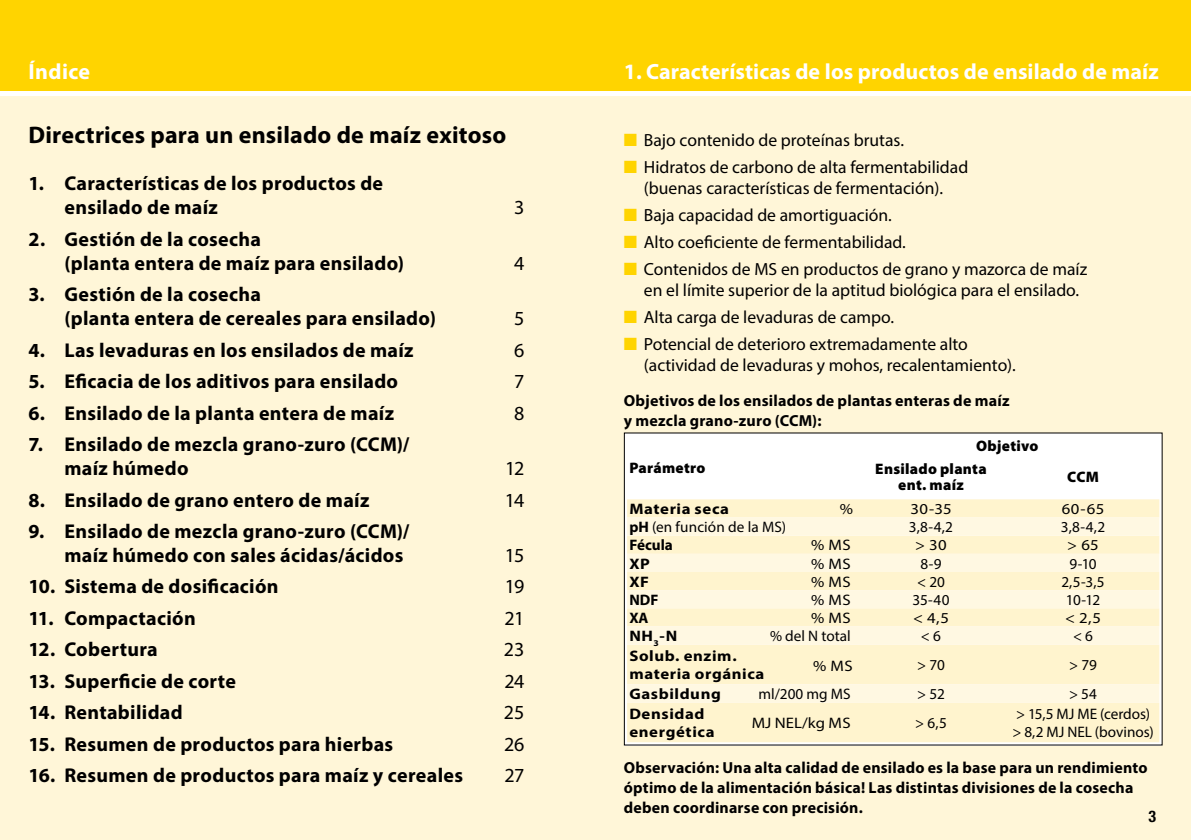
<style>
.page{position:relative;width:1191px;height:840px;background:#fff}
.page>*{position:absolute;margin:0;border:0;box-sizing:border-box;transform-origin:0 0}
.t1{font:700 24px "Myriad Pro";letter-spacing:.01em;color:#000}
.t2{font:700 22px "Myriad Pro";letter-spacing:.005em;color:#fff}
.t3{font:700 20px/24px "Myriad Pro";letter-spacing:.015em;color:#000}
.t4{font:20px "Myriad Pro";letter-spacing:-.025em;color:#000}
.t5{font:17.6px/21.2px "Myriad Pro";color:#000}
.t6{font:700 16px/20px "Myriad Pro";letter-spacing:.015em;color:#000}
.t7{font:700 condensed 16px "Helvetica Neue";color:#000}
.t8{font:15.2px/18.2px "Myriad Pro";color:#000}
.t9{font:700 15.2px/18.2px "Myriad Pro";letter-spacing:.035em;color:#000;scale:1.1 1}
.t10{font:15.2px "Myriad Pro";color:#000;scale:1.1 1}
.t11{font:900 15.2px/23.8px "Myriad Pro";letter-spacing:.015em;color:#000}
.t12{font:700 15.2px "Myriad Pro";letter-spacing:.035em;color:#000}
.s1{color:#ffd400}
.s2{font-weight:700}
</style>
<div class="page">
<div style="left:0;top:96px;width:595px;height:743px;background:#fff6d8"></div>
<div style="left:595px;top:96px;width:596px;height:743px;background:#fff6d8"></div>
<div style="left:0;top:0;width:595px;height:91px;background:#ffd400"></div>
<div style="left:595px;top:0;width:596px;height:91px;background:#ffd400"></div>
<div style="left:624px;top:433px;width:538px;height:311px;background:#fff"></div>
<div style="left:627px;top:499px;width:532px;height:242px;background:#fff4ce"></div>
<svg style="left:627px;top:517px;width:532px;height:185px;background:#fff6d8"></svg>
<p class="t2" style="left:28px;top:58px;width:63px">Índice</p>
<p class="t2" style="left:624px;top:58px;width:536px">1. Características de los productos de ensilado de maíz</p>
<p class="t1" style="left:28px;top:119px;width:479px">Directrices para un ensilado de maíz exitoso</p>
<p class="t5" style="left:624px;top:129px;width:282px"><span class="s1">■</span> Bajo contenido de proteínas brutas.</p>
<p class="t5" style="left:624px;top:156px;width:346px;text-align:center"><span class="s1">■</span> Hidratos de carbono de alta fermentabilidad (buenas características de fermentación).</p>
<p class="t5" style="left:624px;top:204px;width:269px"><span class="s1">■</span> Baja capacidad de amortiguación.</p>
<p class="t5" style="left:624px;top:231px;width:283px"><span class="s1">■</span> Alto coeficiente de fermentabilidad.</p>
<p class="t5" style="left:644px;top:258px;width:445px;text-indent:-20px"><span class="s1">■</span> Contenidos de MS en productos de grano y mazorca de maíz en el límite superior de la aptitud biológica para el ensilado.</p>
<p class="t5" style="left:624px;top:306px;width:272px"><span class="s1">■</span> Alta carga de levaduras de campo.</p>
<p class="t5" style="left:644px;top:332px;width:373px;text-indent:-20px"><span class="s1">■</span> Potencial de deterioro extremadamente alto (actividad de levaduras y mohos, recalentamiento).</p>
<p class="t3" style="left:64px;top:171px;width:320px;text-indent:-36px">1. Características de los productos de ensilado de maíz</p>
<p class="t4" style="left:514px;top:195px;width:12px">3</p>
<p class="t3" style="left:64px;top:226px;width:341px;text-indent:-36px">2. Gestión de la cosecha<br>(planta entera de maíz para ensilado)</p>
<p class="t4" style="left:514px;top:251px;width:12px">4</p>
<p class="t3" style="left:64px;top:282px;width:373px;text-indent:-36px">3. Gestión de la cosecha<br>(planta entera de cereales para ensilado)</p>
<p class="t4" style="left:514px;top:306px;width:12px">5</p>
<p class="t3" style="left:28px;top:337px;width:387px">4. Las levaduras en los ensilados de maíz</p>
<p class="t4" style="left:514px;top:337px;width:12px">6</p>
<p class="t3" style="left:28px;top:368px;width:371px">5. Eficacia de los aditivos para ensilado</p>
<p class="t4" style="left:514px;top:369px;width:12px">7</p>
<p class="t3" style="left:28px;top:400px;width:367px">6. Ensilado de la planta entera de maíz</p>
<p class="t4" style="left:514px;top:400px;width:12px">8</p>
<p class="t3" style="left:64px;top:431px;width:347px;text-indent:-36px">7. Ensilado de mezcla grano-zuro (CCM)/ maíz húmedo</p>
<p class="t6" style="left:624px;top:389px;width:387px">Objetivos de los ensilados de plantas enteras de maíz y mezcla grano-zuro (CCM):</p>
<p class="t11" style="left:629px;top:455px;width:78px">Parámetro</p>
<p class="t11" style="left:875px;top:432px;width:165px;text-indent:101px">Objetivo<br>Ensilado planta</p>
<p class="t11" style="left:898px;top:472px;width:67px">ent. maíz</p>
<p class="t4" style="left:505px;top:456px;width:21px">12</p>
<p class="t11" style="left:1067px;top:464px;width:33px">CCM</p>
<p class="t3" style="left:28px;top:487px;width:342px">8. Ensilado de grano entero de maíz</p>
<p class="t4" style="left:505px;top:487px;width:21px">14</p>
<p class="t3" style="left:64px;top:518px;width:347px;text-indent:-36px">9. Ensilado de mezcla grano-zuro (CCM)/ maíz húmedo con sales ácidas/ácidos</p>
<p class="t9" style="left:629px;top:499px;width:92px">Materia seca</p>
<p class="t10" style="left:839px;top:499px;width:14px">%</p>
<p class="t10" style="left:910px;top:499px;width:39px">30-35</p>
<p class="t10" style="left:1061px;top:499px;width:40px">60-65</p>
<p class="t8" style="left:629px;top:517px;width:158px"><span class="s2">pH</span> (en función de la MS)</p>
<p class="t8" style="left:909px;top:517px;width:46px">3,8-4,2</p>
<p class="t8" style="left:1061px;top:517px;width:46px">3,8-4,2</p>
<p class="t12" style="left:629px;top:535px;width:45px">Fécula</p>
<p class="t10" style="left:811px;top:535px;width:37px">% MS</p>
<p class="t10" style="left:915px;top:535px;width:30px">&gt; 30</p>
<p class="t10" style="left:1067px;top:535px;width:30px">&gt; 65</p>
<p class="t9" style="left:629px;top:553px;width:20px">XP</p>
<p class="t10" style="left:811px;top:554px;width:37px">% MS</p>
<p class="t8" style="left:920px;top:554px;width:22px">8-9</p>
<p class="t8" style="left:1069px;top:554px;width:29px">9-10</p>
<p class="t9" style="left:629px;top:571px;width:19px">XF</p>
<p class="t10" style="left:811px;top:572px;width:37px">% MS</p>
<p class="t8" style="left:917px;top:572px;width:29px">&lt; 20</p>
<p class="t8" style="left:1061px;top:572px;width:45px">2,5-3,5</p>
<p class="t12" style="left:629px;top:589px;width:31px">NDF</p>
<p class="t10" style="left:811px;top:590px;width:37px">% MS</p>
<p class="t8" style="left:912px;top:590px;width:39px">35-40</p>
<p class="t8" style="left:1065px;top:590px;width:36px">10-12</p>
<p class="t12" style="left:629px;top:607px;width:21px">XA</p>
<p class="t10" style="left:811px;top:608px;width:37px">% MS</p>
<p class="t10" style="left:913px;top:608px;width:34px">&lt; 4,5</p>
<p class="t10" style="left:1065px;top:608px;width:34px">&lt; 2,5</p>
<p class="t9" style="left:629px;top:626px;width:45px">NH<sub>3</sub>-N</p>
<p class="t8" style="left:770px;top:626px;width:82px">% del N total</p>
<p class="t8" style="left:921px;top:626px;width:22px">&lt; 6</p>
<p class="t8" style="left:1073px;top:626px;width:22px">&lt; 6</p>
<p class="t9" style="left:629px;top:646px;width:124px">Solub. enzim. materia orgánica</p>
<p class="t10" style="left:813px;top:656px;width:37px">% MS</p>
<p class="t8" style="left:917px;top:655px;width:29px">&gt; 70</p>
<p class="t8" style="left:1069px;top:655px;width:29px">&gt; 79</p>
<p class="t9" style="left:629px;top:684px;width:85px">Gasbildung</p>
<p class="t8" style="left:758px;top:684px;width:94px">ml/200 mg MS</p>
<p class="t8" style="left:917px;top:684px;width:29px">&gt; 52</p>
<p class="t8" style="left:1069px;top:684px;width:30px">&gt; 54</p>
<p class="t9" style="left:629px;top:703px;width:79px">Densidad energética</p>
<p class="t10" style="left:752px;top:713px;width:91px">MJ NEL/kg MS</p>
<p class="t8" style="left:915px;top:713px;width:33px">&gt; 6,5</p>
<p class="t8" style="left:1012px;top:704px;width:143px">&gt; 15,5 MJ ME (cerdos) &gt; 8,2 MJ NEL (bovinos)</p>
<p class="t6" style="left:624px;top:756px;width:525px">Observación: Una alta calidad de ensilado es la base para un rendimiento óptimo de la alimentación básica! Las distintas divisiones de la cosecha deben coordinarse con precisión.</p>
<p class="t4" style="left:505px;top:542px;width:21px">15</p>
<p class="t3" style="left:28px;top:573px;width:252px">10. Sistema de dosificación</p>
<p class="t4" style="left:505px;top:574px;width:21px">19</p>
<p class="t3" style="left:28px;top:605px;width:169px">11. Compactación</p>
<p class="t4" style="left:504px;top:605px;width:21px">21</p>
<p class="t3" style="left:28px;top:636px;width:131px">12. Cobertura</p>
<p class="t4" style="left:503px;top:637px;width:22px">23</p>
<p class="t3" style="left:28px;top:668px;width:209px">13. Superficie de corte</p>
<p class="t4" style="left:504px;top:668px;width:22px">24</p>
<p class="t3" style="left:28px;top:699px;width:156px">14. Rentabilidad</p>
<p class="t4" style="left:504px;top:699px;width:22px">25</p>
<p class="t3" style="left:28px;top:730px;width:366px">15. Resumen de productos para hierbas</p>
<p class="t4" style="left:504px;top:731px;width:22px">26</p>
<p class="t3" style="left:28px;top:762px;width:436px">16. Resumen de productos para maíz y cereales</p>
<p class="t4" style="left:504px;top:762px;width:22px">27</p>
<p class="t7" style="left:1148px;top:806px;width:9px">3</p>
</div>
